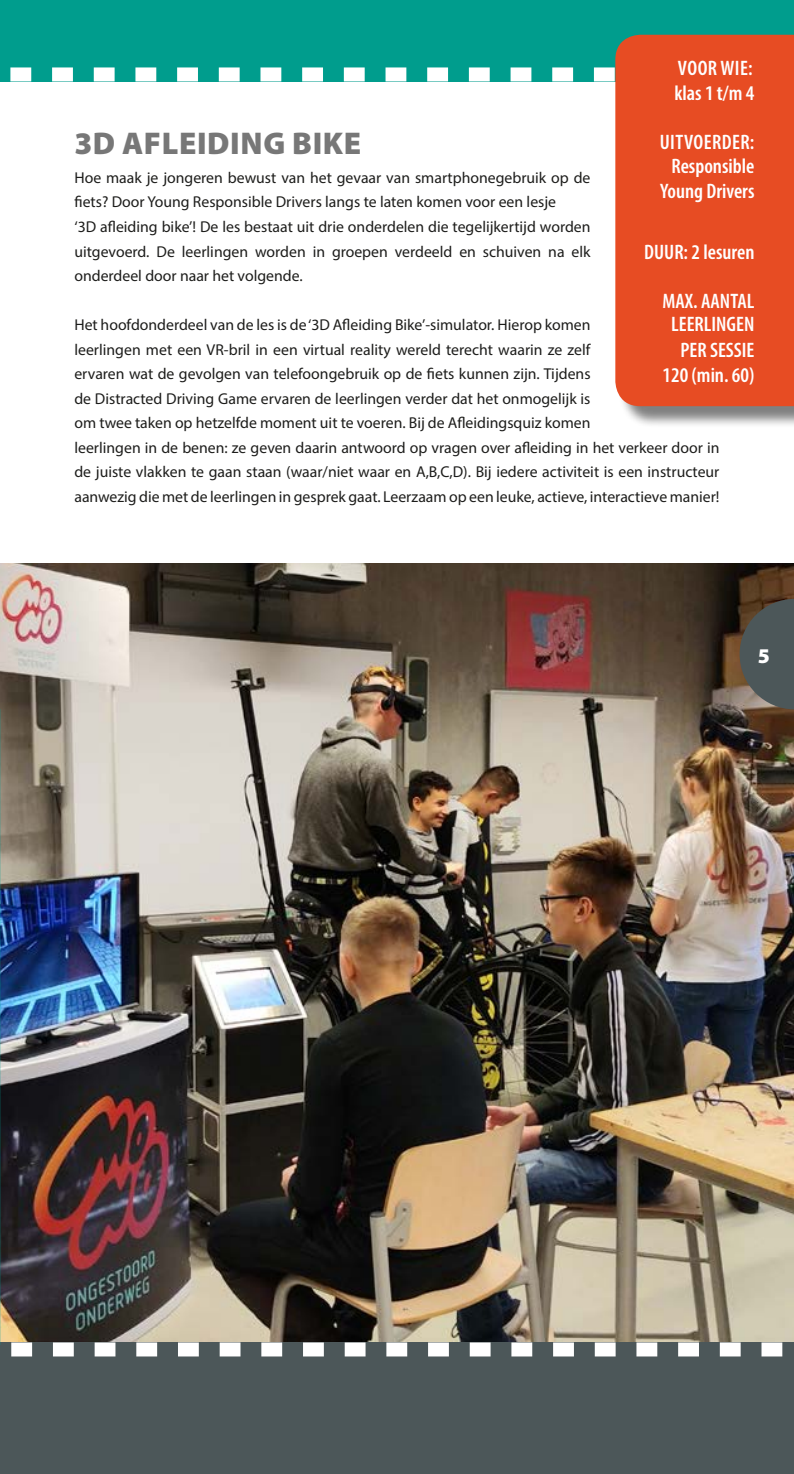
<style>
.page{position:relative;width:794px;height:1474px;background:#fff}
.page>*{position:absolute;margin:0;border:0;box-sizing:border-box;transform-origin:0 0}
.t1{font:900 31.5px "Myriad Pro";letter-spacing:.02em;color:#777}
.t2{font:600 condensed 21px/24.5px "Myriad Pro";color:#fff;text-align:center}
.t3{font:600 condensed 21px/24.5px "Myriad Pro";letter-spacing:.02em;color:#fff}
.t4{font:900 21px "Myriad Pro";color:#fff}
.t5{font:15.75px/24.5px "Myriad Pro";color:#1d1d1b}
</style>
<div class="page">
<img style="left:0;top:563px;width:794px;height:772px">
<svg style="left:0;top:0;width:794px;height:82px;background:#13a495"></svg>
<svg style="left:0;top:1335px;width:794px;height:138px;background:#586162"></svg>
<svg style="left:739px;top:599px;width:55px;height:110px;background:#545754"></svg>
<hr style="left:0;top:709px;width:1px;height:635px;background:#009d92">
<div style="left:617px;top:37px;width:177px;height:391px;background:#000;opacity:.5"></div>
<div style="left:615px;top:35px;width:179px;height:371px;background:#e74c23"></div>
<h2 class="t3" style="left:674px;top:55px;width:81px">VOOR WIE: klas 1 t/m 4</h2>
<h2 class="t2" style="left:659px;top:129px;width:96px">UITVOERDER:<br>Responsible<br>Young Drivers</h2>
<h1 class="t1" style="left:74px;top:122px;width:288px">3D AFLEIDING BIKE</h1>
<p class="t5" style="left:74px;top:165px;width:517px">Hoe maak je jongeren bewust van het gevaar van smartphonegebruik op de fiets? Door Young Responsible Drivers langs te laten komen voor een lesje<br>‘3D afleiding bike’! De les bestaat uit drie onderdelen die tegelijkertijd worden uitgevoerd. De leerlingen worden in groepen verdeeld en schuiven na elk onderdeel door naar het volgende.</p>
<p class="t5" style="left:74px;top:312px;width:646px">Het hoofdonderdeel van de les is de ‘3D Afleiding Bike’-simulator. Hierop komen<br>leerlingen met een VR-bril in een virtual reality wereld terecht waarin ze zelf<br>ervaren wat de gevolgen van telefoongebruik op de fiets kunnen zijn. Tijdens<br>de Distracted Driving Game ervaren de leerlingen verder dat het onmogelijk is<br>om twee taken op hetzelfde moment uit te voeren. Bij de Afleidingsquiz komen<br>leerlingen in de benen: ze geven daarin antwoord op vragen over afleiding in het verkeer door in de juiste vlakken te gaan staan (waar/niet waar en A,B,C,D). Bij iedere activiteit is een instructeur aanwezig die met de leerlingen in gesprek gaat. Leerzaam op een leuke, actieve, interactieve manier!</p>
<h2 class="t2" style="left:644px;top:239px;width:112px">DUUR: 2 lesuren</h2>
<h2 class="t2" style="left:662px;top:289px;width:93px;line-height:22.8px">MAX. AANTAL<br>LEERLINGEN</h2>
<h2 class="t2" style="left:662px;top:337px;width:93px;text-align:right">PER SESSIE<br>120 (min. 60)</h2>
<h2 class="t4" style="left:758px;top:641px;width:14px">5</h2>
</div>
